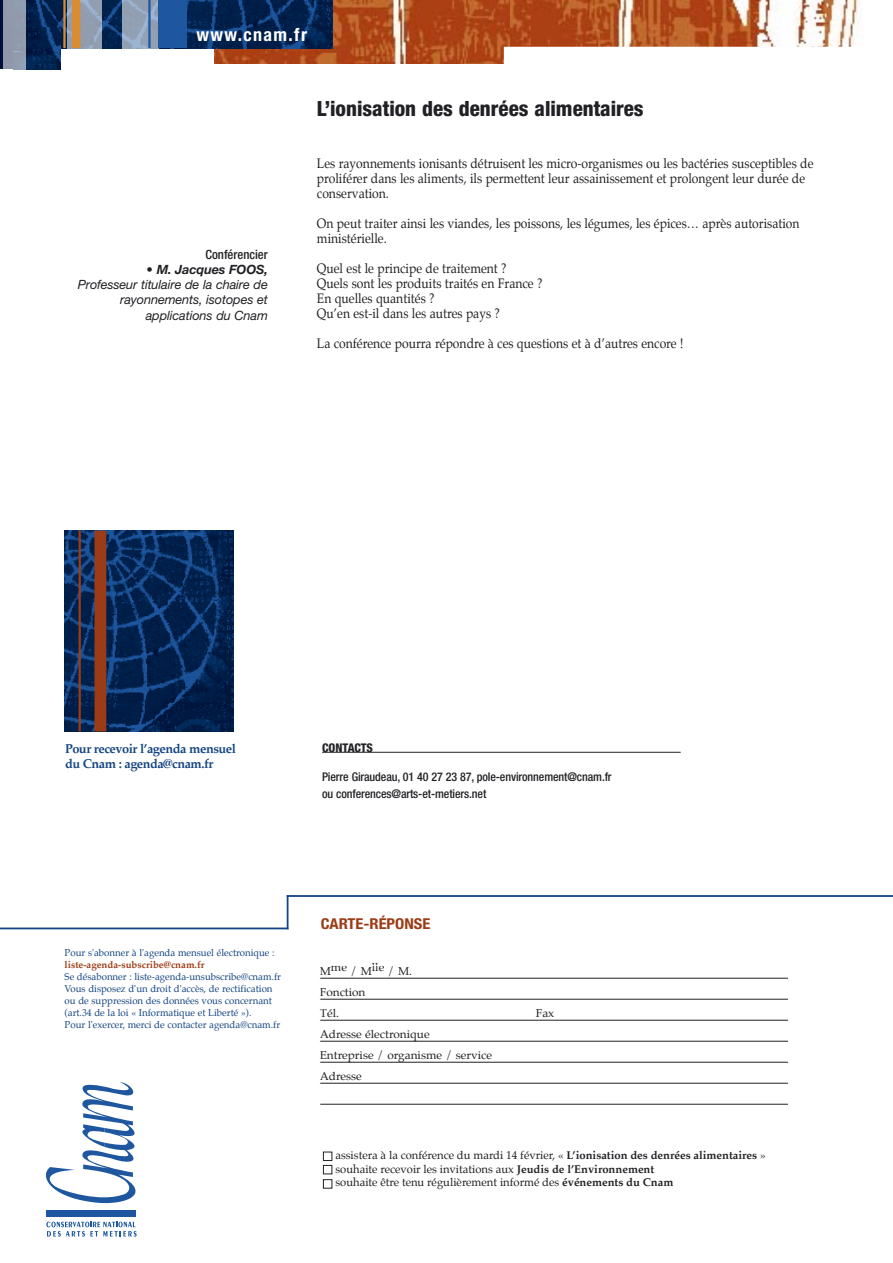
<style>
.page{position:relative;width:893px;height:1263px;background:#fff}
.page>*{position:absolute;margin:0;border:0;box-sizing:border-box;transform-origin:0 0}
.Normal_e{font:800 condensed 21px "Helvetica Neue";color:#212125}
.Normal_e-2{font:700 condensed 18px "Helvetica Neue";letter-spacing:.075em;color:#fff}
.Normal_e-3{font:700 condensed 15px "Helvetica Neue";color:#9c3c16;scale:1.1 1}
.Normal_e-4{font:13.5px/15px "Palatino";color:#212125;scale:.9 1}
.Normal_e-5{font:italic 12.75px/15.3px "Helvetica Neue";letter-spacing:-.01em;color:#212125;text-align:right}
.Normal_e-6{font:700 12.75px/15.3px "Palatino";letter-spacing:-.035em;color:#144582}
.Normal_e-7{font:italic 700 12.75px "Helvetica Neue";letter-spacing:-.01em;color:#212125}
.Normal_e-8{font:500 condensed 12.75px "Helvetica Neue";color:#212125}
.Normal_e-9{font:500 condensed 12px "Helvetica Neue";letter-spacing:-.01em;color:#212125}
.Normal_e-10{font:800 condensed 12px "Helvetica Neue";color:#212125}
.Normal_e-11{font:11.25px "Palatino";color:#212125}
.Normal_e-12{font:11.25px "Palatino";color:#212125;scale:1.05 1}
.Normal_e-13{font:9.75px/12px "Palatino";color:#144582}
.s1{font-weight:700;color:#9c3c16}
.s2{font-weight:700}
</style>
<div class="page">
<img style="left:509px;top:0;width:351px;height:47px">
<img style="left:214px;top:0;width:295px;height:64px">
<img style="left:25px;top:0;width:308px;height:48px">
<svg style="left:123px;top:0;width:36px;height:49px;background:#93a4b9"></svg>
<svg style="left:68px;top:0;width:34px;height:49px"></svg>
<hr style="left:148px;top:0;width:3px;height:48px;background:#1e57a0">
<div style="left:72px;top:0;width:8px;height:48px;background:#d98c32"></div>
<hr style="left:63px;top:0;width:3px;height:48px;background:#d98c32">
<div style="left:0;top:27px;width:60px;height:42px;background:#001038"></div>
<img style="left:25px;top:27px;width:35px;height:42px">
<div style="left:3px;top:0;width:22px;height:70px;background:#9199aa"></div>
<img style="left:65px;top:531px;width:168px;height:200px">
<div style="left:94px;top:531px;width:12px;height:200px;background:#9c3c16"></div>
<hr style="left:79px;top:531px;width:2px;height:200px;background:#9c3c16">
<div style="left:158px;top:0;width:29px;height:48px;background:#1e57a0"></div>
<div style="left:504px;top:47px;width:389px;height:24px;background:#fff"></div>
<hr style="left:320px;top:978px;width:468px;height:1px;background:#212125">
<hr style="left:320px;top:999px;width:468px;height:1px;background:#212125">
<hr style="left:320px;top:1020px;width:468px;height:1px;background:#212125">
<hr style="left:320px;top:1041px;width:468px;height:1px;background:#212125">
<hr style="left:320px;top:1062px;width:468px;height:1px;background:#212125">
<hr style="left:320px;top:1083px;width:468px;height:1px;background:#212125">
<hr style="left:320px;top:1104px;width:468px;height:1px;background:#212125">
<hr style="left:0;top:927px;width:288px;height:2px;background:#144582">
<hr style="left:287px;top:895px;width:606px;height:2px;background:#144582">
<hr style="left:287px;top:895px;width:1px;height:34px;background:#144582">
<svg style="left:46px;top:1221px;width:91px;height:16px"></svg>
<svg style="left:46px;top:1082px;width:90px;height:122px"></svg>
<div style="left:46px;top:1210px;width:90px;height:6px;background:#1e57a0"></div>
<hr style="left:322px;top:752px;width:359px;height:1px;background:#212125">
<div style="left:323px;top:1152px;width:9px;height:9px;border:1px solid #212125"></div>
<div style="left:323px;top:1165px;width:9px;height:9px;border:1px solid #212125"></div>
<div style="left:323px;top:1179px;width:9px;height:9px;border:1px solid #212125"></div>
<p class="Normal_e-2" style="left:197px;top:24px;width:112px">www.cnam.fr</p>
<p class="Normal_e-8" style="left:205px;top:246px;width:64px">Conférencier</p>
<p class="Normal_e-7" style="left:147px;top:261px;width:123px">• M. Jacques FOOS,</p>
<p class="Normal_e-5" style="left:78px;top:277px;width:192px">Professeur titulaire de la chaire de rayonnements, isotopes et</p>
<p class="Normal_e-5" style="left:146px;top:307px;width:124px">applications du Cnam</p>
<p class="Normal_e" style="left:317px;top:95px;width:328px">L’ionisation des denrées alimentaires</p>
<p class="Normal_e-4" style="left:317px;top:156px;width:553px">Les rayonnements ionisants détruisent les micro-organismes ou les bactéries susceptibles de proliférer dans les aliments, ils permettent leur assainissement et prolongent leur durée de conservation.</p>
<p class="Normal_e-4" style="left:317px;top:216px;width:538px">On peut traiter ainsi les viandes, les poissons, les légumes, les épices… après autorisation ministérielle.</p>
<p class="Normal_e-4" style="left:317px;top:261px;width:212px">Quel est le principe de traitement ?</p>
<p class="Normal_e-4" style="left:317px;top:276px;width:252px">Quels sont les produits traités en France ?</p>
<p class="Normal_e-4" style="left:317px;top:291px;width:132px">En quelles quantités ?</p>
<p class="Normal_e-4" style="left:317px;top:306px;width:205px">Qu’en est-il dans les autres pays ?</p>
<p class="Normal_e-4" style="left:317px;top:336px;width:409px">La conférence pourra répondre à ces questions et à d’autres encore !</p>
<p class="Normal_e-6" style="left:65px;top:740px;width:173px">Pour recevoir l’agenda mensuel du Cnam : agenda@cnam.fr</p>
<p class="Normal_e-10" style="left:322px;top:740px;width:52px">CONTACTS</p>
<p class="Normal_e-9" style="left:322px;top:770px;width:291px">Pierre Giraudeau, 01 40 27 23 87, pole-environnement@cnam.fr</p>
<p class="Normal_e-9" style="left:322px;top:786px;width:166px">ou conferences@arts-et-metiers.net</p>
<p class="Normal_e-13" style="left:65px;top:947px;width:218px">Pour s'abonner à l'agenda mensuel électronique : <span class="s1">liste-agenda-subscribe@cnam.fr<br></span>Se désabonner : liste-agenda-unsubscribe@cnam.fr Vous disposez d'un droit d'accès, de rectification ou de suppression des données vous concernant (art.34 de la loi « Informatique et Liberté »).<br>Pour l'exercer, merci de contacter agenda@cnam.fr</p>
<p class="Normal_e-3" style="left:321px;top:915px;width:101px">CARTE-RÉPONSE</p>
<p class="Normal_e-12" style="left:320px;top:961px;width:90px">Mme / Mlle / M.</p>
<p class="Normal_e-12" style="left:320px;top:982px;width:45px">Fonction</p>
<p class="Normal_e-12" style="left:320px;top:1003px;width:20px">Tél.</p>
<p class="Normal_e-12" style="left:536px;top:1003px;width:19px">Fax</p>
<p class="Normal_e-12" style="left:320px;top:1024px;width:106px">Adresse électronique</p>
<p class="Normal_e-12" style="left:320px;top:1045px;width:166px">Entreprise / organisme / service</p>
<p class="Normal_e-12" style="left:320px;top:1066px;width:42px">Adresse</p>
<p class="Normal_e-11" style="left:335px;top:1146px;width:432px">assistera à la conférence du mardi 14 février, « <span class="s2">L’ionisation des denrées alimentaires</span> »</p>
<p class="Normal_e-11" style="left:335px;top:1160px;width:320px">souhaite recevoir les invitations aux <span class="s2">Jeudis de l’Environnement</span></p>
<p class="Normal_e-11" style="left:335px;top:1173px;width:339px">souhaite être tenu régulièrement informé des <span class="s2">événements du Cnam</span></p>
</div>
